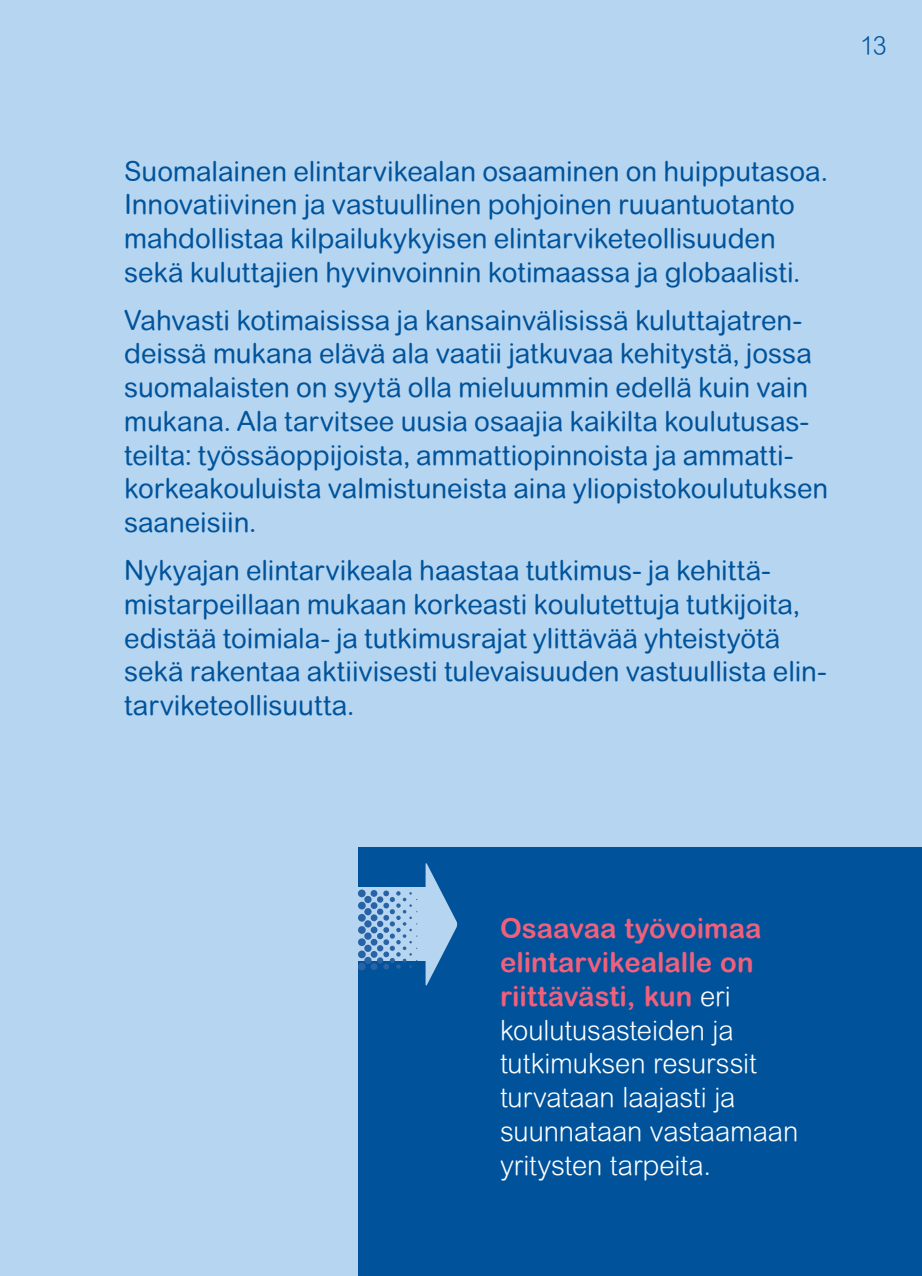
<style>
.page{position:relative;width:922px;height:1276px;background:#fff}
.page>*{position:absolute;margin:0;border:0;box-sizing:border-box;transform-origin:0 0}
.t1{font:27.5px/33.8px "Arial Rounded MT Pro";color:#00539b}
.t2{font:300 27.5px/33.8px "Arial Rounded MT Pro";letter-spacing:-.005em;color:#fff}
.t3{font:300 25px "Arial Rounded MT Pro";color:#00539b}
.s1{font-weight:700;color:#f0607c}
</style>
<div class="page">
<div style="left:0;top:0;width:921px;height:1276px;background:#b5d5f0"></div>
<div style="left:358px;top:847px;width:563px;height:429px;background:#00539b"></div>
<svg style="left:425px;top:863px;width:33px;height:123px"></svg>
<div style="left:296px;top:887px;width:134px;height:73px;background:#b5d5f0"></div>
<div style="left:358px;top:962px;width:7px;height:8px;background:#2962a5;border-radius:50%"></div>
<div style="left:358px;top:950px;width:7px;height:8px;background:#2962a5;border-radius:50%"></div>
<div style="left:358px;top:938px;width:7px;height:8px;background:#2962a5;border-radius:50%"></div>
<div style="left:358px;top:926px;width:7px;height:8px;background:#2962a5;border-radius:50%"></div>
<div style="left:358px;top:914px;width:7px;height:7px;background:#2962a5;border-radius:50%"></div>
<div style="left:358px;top:901px;width:7px;height:8px;background:#2962a5;border-radius:50%"></div>
<div style="left:358px;top:889px;width:7px;height:8px;background:#2962a5;border-radius:50%"></div>
<div style="left:364px;top:896px;width:7px;height:7px;background:#2962a5;border-radius:50%"></div>
<div style="left:364px;top:908px;width:7px;height:7px;background:#2962a5;border-radius:50%"></div>
<div style="left:364px;top:920px;width:7px;height:7px;background:#2962a5;border-radius:50%"></div>
<div style="left:364px;top:957px;width:7px;height:7px;background:#2962a5;border-radius:50%"></div>
<div style="left:364px;top:932px;width:7px;height:7px;background:#2962a5;border-radius:50%"></div>
<div style="left:364px;top:944px;width:7px;height:8px;background:#2962a5;border-radius:50%"></div>
<svg style="left:370px;top:938px;width:7px;height:7px"></svg>
<div style="left:370px;top:951px;width:7px;height:7px;background:#2962a5;border-radius:50%"></div>
<div style="left:370px;top:926px;width:7px;height:7px;background:#2962a5;border-radius:50%"></div>
<div style="left:370px;top:963px;width:7px;height:7px;background:#2962a5;border-radius:50%"></div>
<div style="left:370px;top:914px;width:7px;height:7px;background:#2962a5;border-radius:50%"></div>
<div style="left:370px;top:902px;width:7px;height:7px;background:#2962a5;border-radius:50%"></div>
<div style="left:370px;top:890px;width:7px;height:7px;background:#2962a5;border-radius:50%"></div>
<svg style="left:377px;top:890px;width:40px;height:79px"></svg>
<p class="t3" style="left:859px;top:31px;width:28px">13</p>
<p class="t1" style="left:124px;top:155px;width:704px">Suomalainen elintarvikealan osaaminen on huipputasoa.<br>Innovatiivinen ja vastuullinen pohjoinen ruuantuotanto mahdollistaa kilpailukykyisen elintarviketeollisuuden sekä kuluttajien hyvinvoinnin kotimaassa ja globaalisti.</p>
<p class="t1" style="left:124px;top:304px;width:705px">Vahvasti kotimaisissa ja kansainvälisissä kuluttajatren&shy;deissä mukana elävä ala vaatii jatkuvaa kehitystä, jossa suomalaisten on syytä olla mieluummin edellä kuin vain mukana. Ala tarvitsee uusia osaajia kaikilta koulutusas&shy;teilta: työssäoppijoista, ammattiopinnoista ja ammatti&shy;korkeakouluista valmistuneista aina yliopistokoulutuksen saaneisiin.</p>
<p class="t1" style="left:124px;top:554px;width:703px">Nykyajan elintarvikeala haastaa tutkimus- ja kehittä&shy;mistarpeillaan mukaan korkeasti koulutettuja tutkijoita, edistää toimiala- ja tutkimusrajat ylittävää yhteistyötä sekä rakentaa aktiivisesti tulevaisuuden vastuullista elin&shy;tarviketeollisuutta.</p>
<p class="t2" style="left:500px;top:913px;width:299px"><span class="s1">Osaavaa työvoimaa elintarvikealalle on riittävästi, kun</span> eri koulutusasteiden ja tutkimuksen resurssit turvataan laajasti ja suunnataan vastaamaan yritysten tarpeita.</p>
</div>
